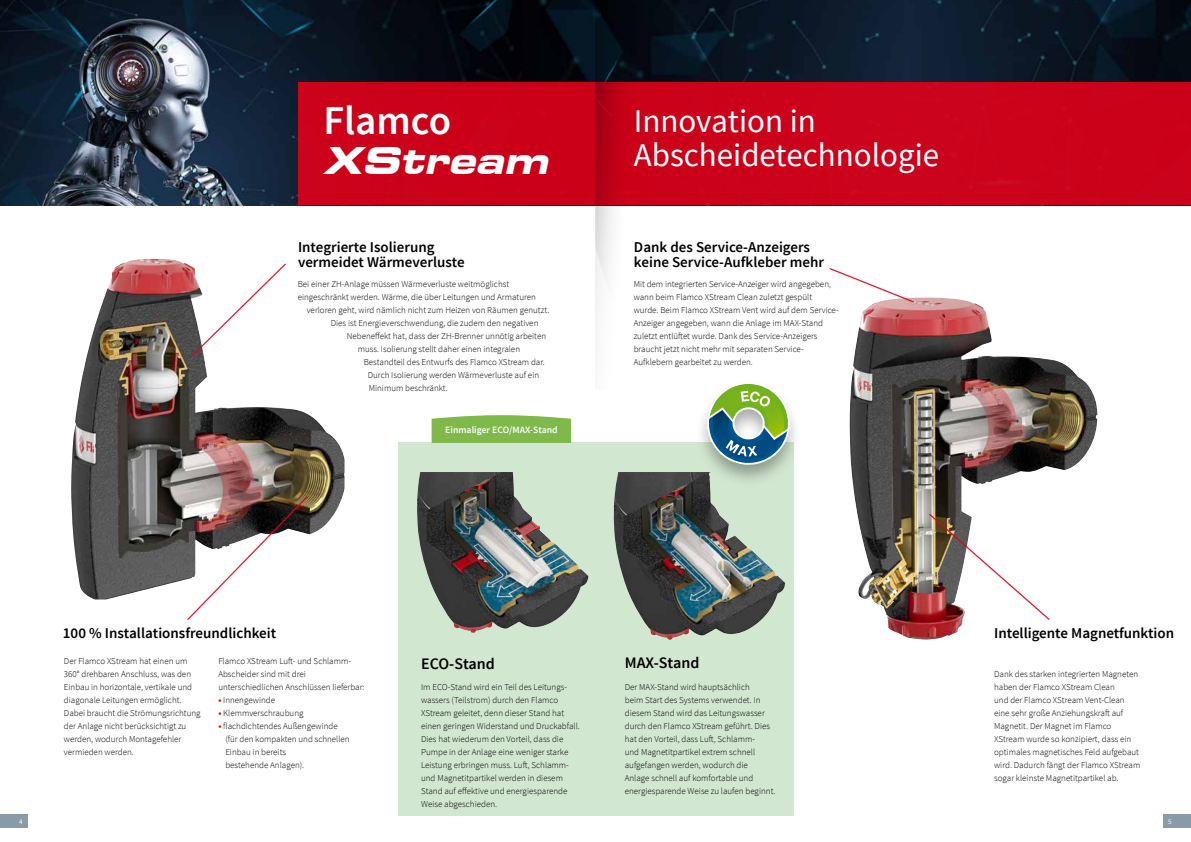
<style>
.page{position:relative;width:1191px;height:842px;background:#fff}
.page>*{position:absolute;margin:0;border:0;box-sizing:border-box;transform-origin:0 0}
.t1{font:600 40.8px "Source Sans Pro";color:#fff}
.t2{font:italic 700 expanded 36.8px "Square 721 BT";color:#fff}
.t3{font:33px/34px "Source Sans Pro";color:#fff}
.t4{font:600 16px "Source Sans Pro";color:#000}
.t5{font:600 15px/15px "Source Sans Pro";color:#000}
.t6{font:600 9.7px "Source Sans Pro";color:#fff}
.t7{font:300 9px/13px "Source Sans Pro";color:#000}
.t8{font:7px "Source Sans Pro";color:#fff}
.s1{font-weight:700;color:#e2001a}
</style>
<div class="page">
<img style="left:849px;top:356px;width:248px;height:284px">
<img style="left:71px;top:259px;width:273px;height:340px">
<img style="left:0;top:0;width:521px;height:205px">
<img style="left:539px;top:0;width:56px;height:82px">
<img style="left:1021px;top:0;width:170px;height:82px">
<div style="left:398px;top:443px;width:395px;height:373px;background:#d2e7d0"></div>
<div style="left:298px;top:82px;width:893px;height:123px;background:#cb011a"></div>
<img style="left:186px;top:495px;width:123px;height:125px">
<svg style="left:190px;top:262px;width:97px;height:96px"></svg>
<svg style="left:1007px;top:0;width:14px;height:389px"></svg>
<img style="left:595px;top:0;width:412px;height:389px">
<img style="left:927px;top:512px;width:124px;height:109px">
<svg style="left:828px;top:267px;width:87px;height:37px"></svg>
<img style="left:416px;top:472px;width:172px;height:161px">
<img style="left:613px;top:472px;width:172px;height:168px">
<div style="left:0;top:815px;width:28px;height:13px;background:#889ba7"></div>
<div style="left:1163px;top:815px;width:28px;height:13px;background:#889ba7"></div>
<div style="left:694px;top:380px;width:108px;height:108px;background:#000;opacity:.35"></div>
<svg style="left:706px;top:381px;width:85px;height:85px"></svg>
<svg style="left:431px;top:415px;width:140px;height:28px;background:#85bc54"></svg>
<h1 class="t1" style="left:323px;top:94px;width:129px">Flamco</h1>
<h2 class="t2" style="left:323px;top:138px;width:236px">XStream</h2>
<h3 class="t3" style="left:633px;top:105px;width:307px">Innovation in<br>Abscheidetechnologie</h3>
<h3 class="t5" style="left:298px;top:240px;width:168px">Integrierte Isolierung vermeidet Wärmeverluste</h3>
<h3 class="t5" style="left:634px;top:240px;width:191px">Dank des Service-Anzeigers keine Service-Aufkleber mehr</h3>
<p class="t7" style="left:298px;top:278px;width:213px">Bei einer ZH-Anlage müssen Wärmeverluste weitmöglichst</p>
<p class="t7" style="left:298px;top:291px;width:240px">eingeschränkt werden. Wärme, die über Leitungen und Armaturen</p>
<p class="t7" style="left:307px;top:304px;width:244px">verloren geht, wird nämlich nicht zum Heizen von Räumen genutzt.</p>
<p class="t7" style="left:331px;top:317px;width:209px">Dies ist Energieverschwendung, die zudem den negativen</p>
<p class="t7" style="left:347px;top:330px;width:201px">Nebeneffekt hat, dass der ZH-Brenner unnötig arbeiten</p>
<p class="t7" style="left:358px;top:343px;width:164px">muss. Isolierung stellt daher einen integralen</p>
<p class="t7" style="left:364px;top:356px;width:183px">Bestandteil des Entwurfs des Flamco XStream dar.</p>
<p class="t7" style="left:368px;top:369px;width:173px">Durch Isolierung werden Wärmeverluste auf ein</p>
<p class="t7" style="left:369px;top:382px;width:81px">Minimum beschränkt.</p>
<p class="t6" style="left:445px;top:423px;width:114px">Einmaliger ECO/MAX-Stand</p>
<p class="t7" style="left:633px;top:278px;width:206px">Mit dem integrierten Service-Anzeiger wird angegeben, wann beim Flamco XStream Clean zuletzt gespült wurde. Beim Flamco XStream Vent wird auf dem Service-Anzeiger angegeben, wann die Anlage im MAX-Stand zuletzt entlüftet wurde. Dank des Service-Anzeigers braucht jetzt nicht mehr mit separaten Service-Aufklebern gearbeitet zu werden.</p>
<h3 class="t5" style="left:63px;top:626px;width:215px">100 % Installationsfreundlichkeit</h3>
<p class="t7" style="left:64px;top:655px;width:138px">Der Flamco XStream hat einen um<br>360° drehbaren Anschluss, was den<br>Einbau in horizontale, vertikale und diagonale Leitungen ermöglicht.<br>Dabei braucht die Strömungsrichtung der Anlage nicht berücksichtigt zu werden, wodurch Montagefehler vermieden werden.</p>
<p class="t7" style="left:218px;top:655px;width:148px">Flamco XStream Luft- und Schlamm-<br>Abscheider sind mit drei unterschiedlichen Anschlüssen lieferbar:</p>
<p class="t7" style="left:218px;top:694px;width:58px"><span class="s1">•</span> Innengewinde</p>
<p class="t7" style="left:218px;top:707px;width:87px"><span class="s1">•</span> Klemmverschraubung</p>
<p class="t7" style="left:225px;top:720px;width:126px;text-indent:-7px"><span class="s1">•</span> flachdichtendes Außengewinde (für den kompakten und schnellen<br>Einbau in bereits<br>bestehende Anlagen).</p>
<h3 class="t4" style="left:421px;top:653px;width:75px">ECO-Stand</h3>
<p class="t7" style="left:421px;top:681px;width:160px">Im ECO-Stand wird ein Teil des Leitungs&shy;wassers (Teilstrom) durch den Flamco XStream geleitet, denn dieser Stand hat einen geringen Widerstand und Druckabfall.<br>Dies hat wiederum den Vorteil, dass die Pumpe in der Anlage eine weniger starke Leistung erbringen muss. Luft, Schlamm&shy;und Magnetitpartikel werden in diesem Stand auf effektive und energiesparende Weise abgeschieden.</p>
<h3 class="t4" style="left:625px;top:653px;width:76px">MAX-Stand</h3>
<p class="t7" style="left:625px;top:681px;width:152px">Der MAX-Stand wird hauptsächlich<br>beim Start des Systems verwendet. In diesem Stand wird das Leitungswasser durch den Flamco XStream geführt. Dies hat den Vorteil, dass Luft, Schlamm-<br>und Magnetitpartikel extrem schnell aufgefangen werden, wodurch die<br>Anlage schnell auf komfortable und energiesparende Weise zu laufen beginnt.</p>
<h3 class="t5" style="left:994px;top:626px;width:181px">Intelligente Magnetfunktion</h3>
<p class="t7" style="left:994px;top:668px;width:148px">Dank des starken integrierten Magneten haben der Flamco XStream Clean<br>und der Flamco XStream Vent-Clean eine sehr große Anziehungskraft auf Magnetit. Der Magnet im Flamco XStream wurde so konzipiert, dass ein optimales magnetisches Feld aufgebaut wird. Dadurch fängt der Flamco XStream sogar kleinste Magnetitpartikel ab.</p>
<p class="t8" style="left:19px;top:817px;width:5px">4</p>
<p class="t8" style="left:1168px;top:817px;width:5px">5</p>
</div>
